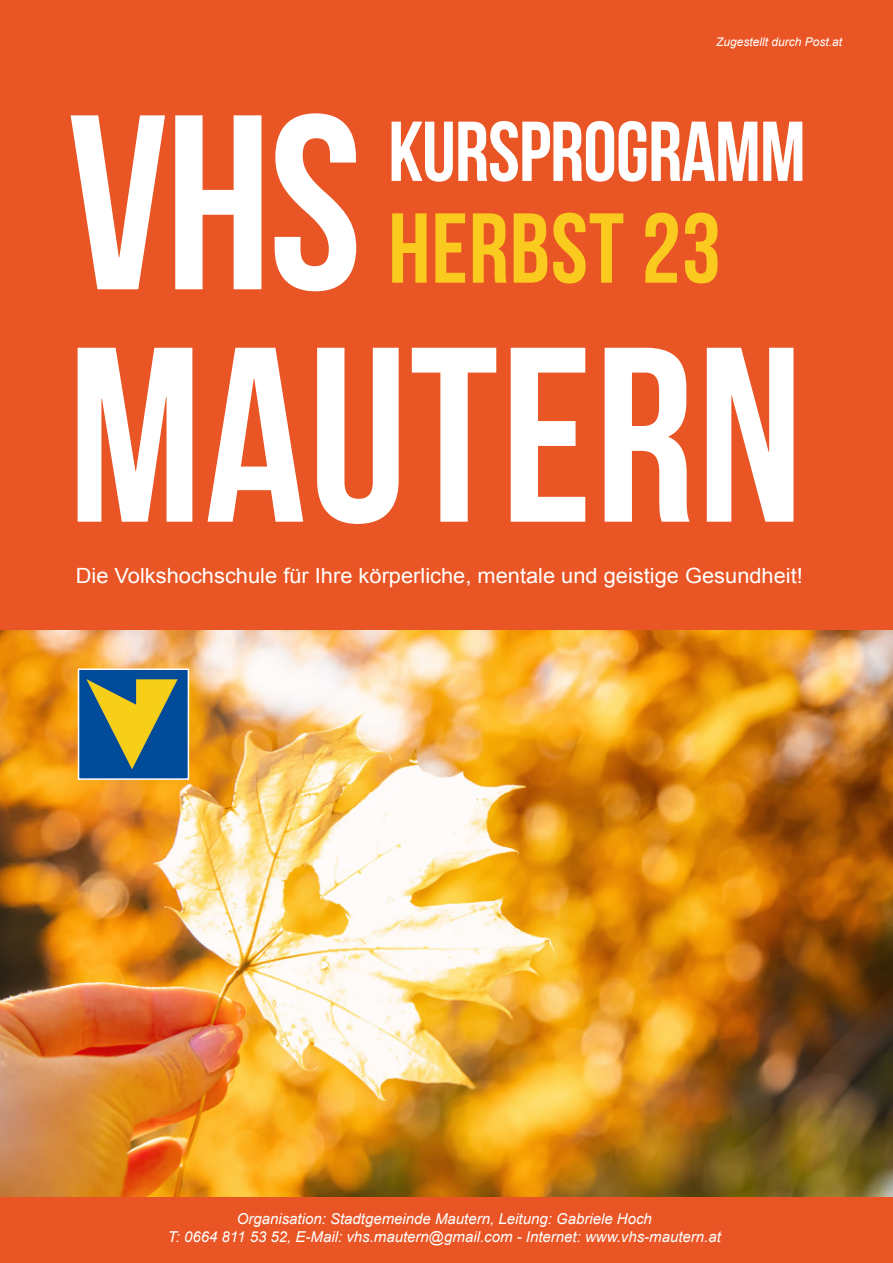
<style>
.page{position:relative;width:893px;height:1263px;background:#fff}
.page>*{position:absolute;margin:0;border:0;box-sizing:border-box;transform-origin:0 0}
.Überschrift_Titelsei{font:248.4px "Bebas Neue";letter-spacing:.01em;color:#fff}
.Überschrift_Titelsei-2{font:99px "Bebas Neue";letter-spacing:.01em;color:#facb1e}
.Überschrift_Titelsei-3{font:84.75px "Bebas Neue";letter-spacing:-.01em;color:#fff}
.t1{font:21px "Arial";color:#fff;scale:1.04 1}
.t2{font:italic 15px "Arial";color:#fff}
.t3{font:italic 12px "Arial";color:#fff}
</style>
<div class="page">
<img style="left:0;top:629px;width:893px;height:568px">
<div style="left:0;top:0;width:893px;height:629px;background:#e95524"></div>
<img style="left:81px;top:671px;width:105px;height:106px">
<div style="left:78px;top:668px;width:111px;height:112px;border:2px solid #fff"></div>
<div style="left:0;top:1197px;width:893px;height:66px;background:#e95524"></div>
<p class="Überschrift_Titelsei" style="left:68px;top:67px;width:295px">VHS</p>
<p class="t3" style="left:716px;top:34px;width:128px">Zugestellt durch Post.at</p>
<p class="Überschrift_Titelsei-3" style="left:388px;top:105px;width:419px">KURSPROGRAMM</p>
<p class="Überschrift_Titelsei-2" style="left:388px;top:194px;width:334px">HERBST 23</p>
<p class="Überschrift_Titelsei" style="left:68px;top:300px;width:737px">MAUTERN</p>
<p class="t1" style="left:76px;top:562px;width:701px">Die Volkshochschule für Ihre körperliche, mentale und geistige Gesundheit!</p>
<p class="t2" style="left:237px;top:1209px;width:417px">Organisation: Stadtgemeinde Mautern, Leitung: Gabriele Hoch</p>
<p class="t2" style="left:168px;top:1227px;width:555px">T: 0664 811 53 52, E-Mail: vhs.mautern@gmail.com - Internet: www.vhs-mautern.at</p>
</div>
